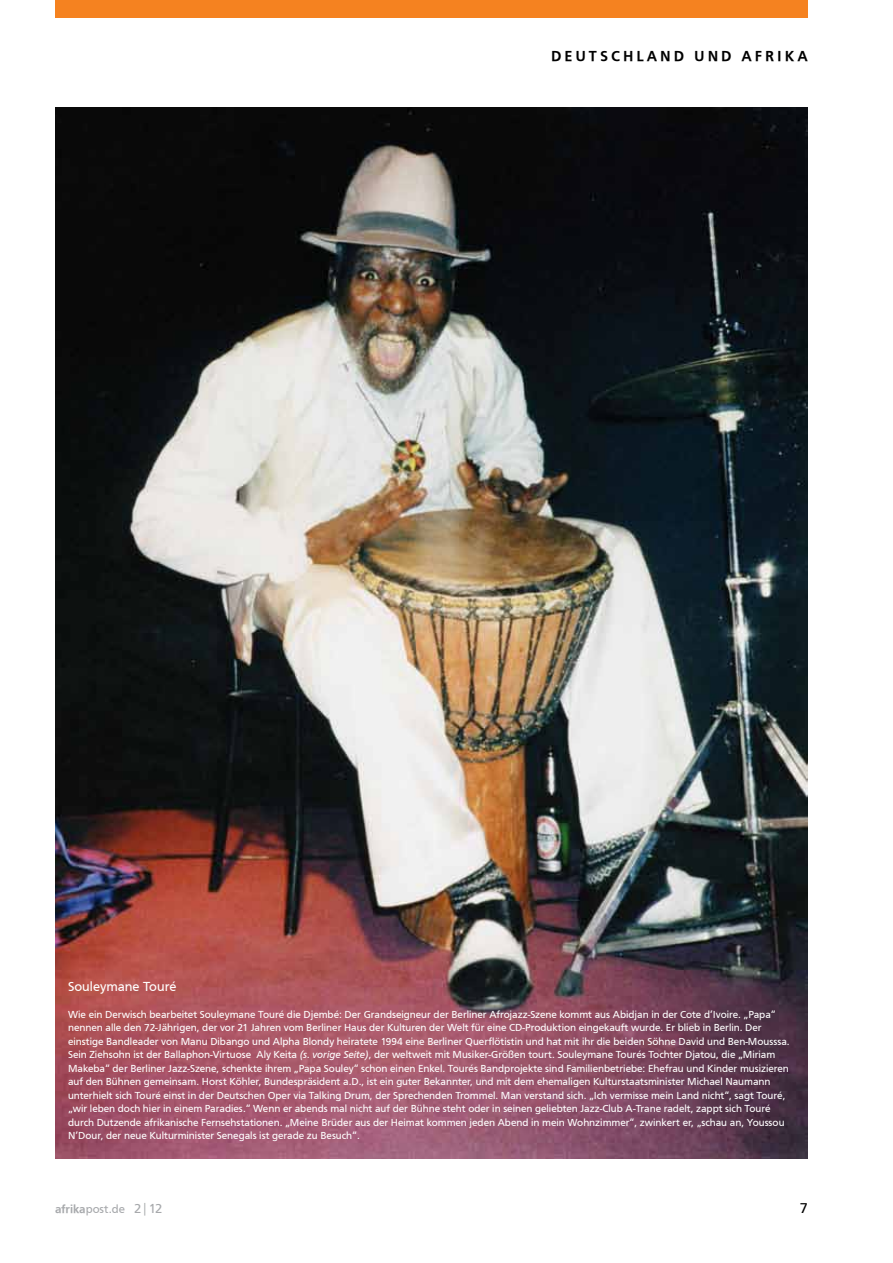
<style>
.page{position:relative;width:893px;height:1263px;background:#fff}
.page>*{position:absolute;margin:0;border:0;box-sizing:border-box;transform-origin:0 0}
.t1{font:500 15px "Front Page";letter-spacing:.2em;color:#000}
.t2{font:15px "Front Page";color:#000}
.t3{font:13.5px "Front Page";color:#fff}
.t4{font:12px "Front Page";color:#a7a9ac}
.t5{font:10.5px/13.5px "Front Page";color:#fff}
.s1{font-style:italic}
.s2{font-weight:500}
.s3{font-size:13.5px}
.s4{font-weight:300;font-size:15px}
</style>
<div class="page">
<div style="left:55px;top:0;width:753px;height:17px;background:#f58220"></div>
<img style="left:55px;top:108px;width:753px;height:1050px">
<h1 class="t1" style="left:551px;top:47px;width:256px">DEUTSCHLA ND UND AF RIKA</h1>
<p class="t3" style="left:68px;top:978px;width:110px">Souleymane Touré</p>
<p class="t5" style="left:68px;top:1007px;width:723px">Wie ein Derwisch bearbeitet Souleymane Touré die Djembé: Der Grandseigneur der Berliner Afrojazz-Szene kommt aus Abidjan in der Cote d’Ivoire. „Papa“ nennen alle den 72-Jährigen, der vor 21 Jahren vom Berliner Haus der Kulturen der Welt für eine CD-Produktion eingekauft wurde. Er blieb in Berlin. Der einstige Bandleader von Manu Dibango und Alpha Blondy heiratete 1994 eine Berliner Querflötistin und hat mit ihr die beiden Söhne David und Ben-Mousssa.<br>Sein Ziehsohn ist der Ballaphon-Virtuose Aly Keita <span class="s1">(s. vorige Seite)</span>, der weltweit mit Musiker-Größen tourt. Souleymane Tourés Tochter Djatou, die „Miriam Makeba“ der Berliner Jazz-Szene, schenkte ihrem „Papa Souley“ schon einen Enkel. Tourés Bandprojekte sind Familienbetriebe: Ehefrau und Kinder musizieren auf den Bühnen gemeinsam. Horst Köhler, Bundespräsident a.D., ist ein guter Bekannter, und mit dem ehemaligen Kulturstaatsminister Michael Naumann unterhielt sich Touré einst in der Deutschen Oper via Talking Drum, der Sprechenden Trommel. Man verstand sich. „Ich vermisse mein Land nicht“, sagt Touré, „wir leben doch hier in einem Paradies.“ Wenn er abends mal nicht auf der Bühne steht oder in seinen geliebten Jazz-Club A-Trane radelt, zappt sich Touré durch Dutzende afrikanische Fernsehstationen. „Meine Brüder aus der Heimat kommen jeden Abend in mein Wohnzimmer“, zwinkert er, „schau an, Youssou N’Dour, der neue Kulturminister Senegals ist gerade zu Besuch“.</p>
<p class="t4" style="left:55px;top:1202px;width:109px"><span class="s2">AFRIKA</span>post.de <span class="s3">2</span><span class="s4">|</span><span class="s3">12</span></p>
<h1 class="t2" style="left:800px;top:1199px;width:10px">7</h1>
</div>
